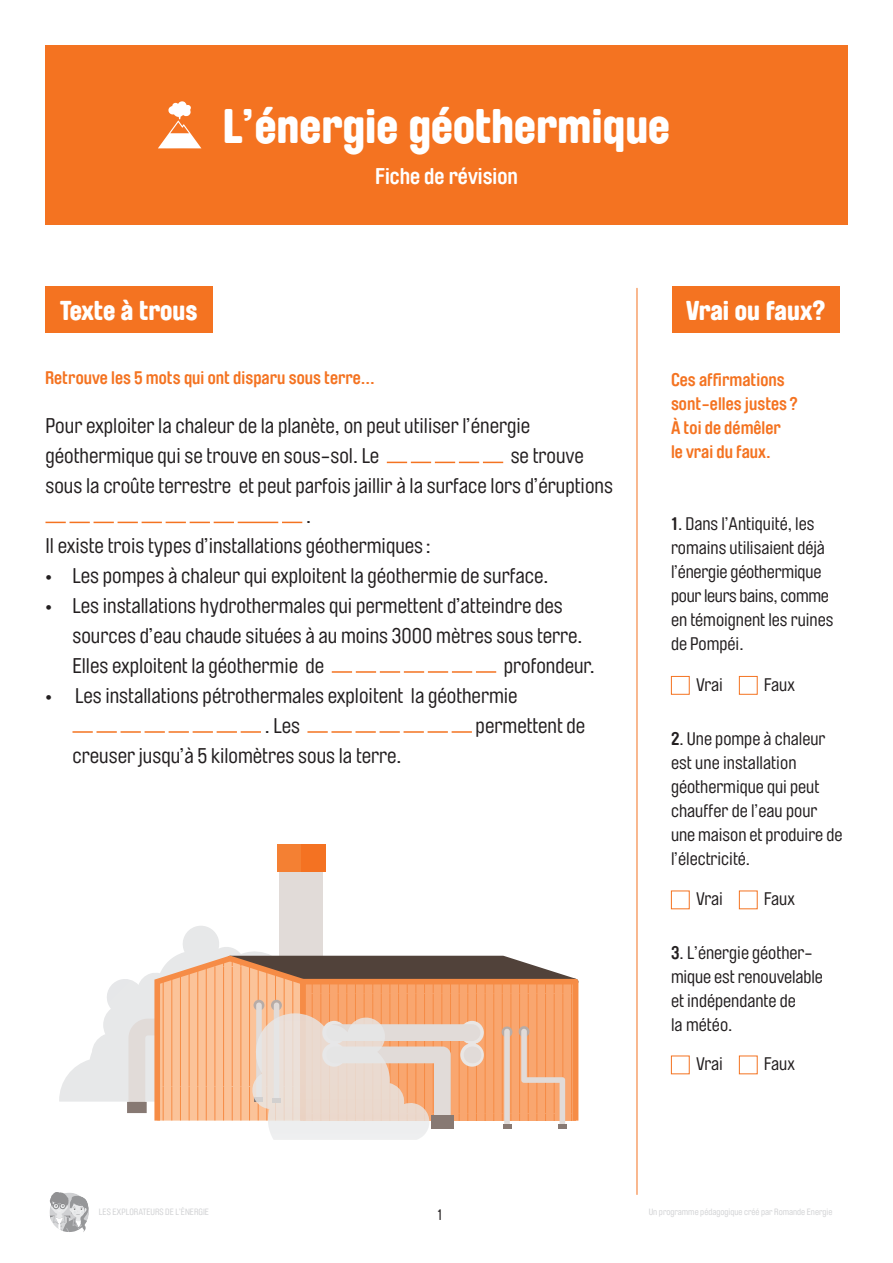
<style>
.page{position:relative;width:893px;height:1263px;background:#fff}
.page>*{position:absolute;margin:0;border:0;box-sizing:border-box;transform-origin:0 0}
.t1{font:900 48px "Brauer Neue";color:#fff}
.t2{font:900 27px "Brauer Neue";color:#fff}
.SOUS_TITRE{font:700 22.5px "Brauer Neue";color:#fff}
.t3{font:21px/30px "Brauer Neue";color:#231f20}
.COURANT{font:18px/24px "Brauer Neue";color:#231f20}
.CONSIGNES{font:700 18px "Brauer Neue";color:#f47321}
.t4{font:15px "Brauer Neue";color:#231f20}
.t5{font:9px "Brauer Neue";color:#d1d2d4}
.s1{font-weight:700}
</style>
<div class="page">
<div style="left:671px;top:676px;width:19px;height:19px;border:1px solid #f47321"></div>
<div style="left:739px;top:676px;width:19px;height:19px;border:1px solid #f47321"></div>
<div style="left:671px;top:890px;width:19px;height:19px;border:1px solid #f47321"></div>
<div style="left:739px;top:890px;width:19px;height:19px;border:1px solid #f47321"></div>
<div style="left:671px;top:1055px;width:19px;height:19px;border:1px solid #f47321"></div>
<div style="left:739px;top:1055px;width:19px;height:19px;border:1px solid #f47321"></div>
<hr style="left:637px;top:288px;width:1px;height:906px;background:#f47321">
<svg style="left:387px;top:462px;width:116px;height:1px"></svg>
<svg style="left:45px;top:522px;width:257px;height:1px"></svg>
<hr style="left:332px;top:671px;width:20px;height:2px;background:#f47321">
<hr style="left:356px;top:671px;width:20px;height:2px;background:#f47321">
<hr style="left:380px;top:671px;width:20px;height:2px;background:#f47321">
<hr style="left:404px;top:671px;width:20px;height:2px;background:#f47321">
<hr style="left:428px;top:671px;width:20px;height:2px;background:#f47321">
<hr style="left:452px;top:671px;width:20px;height:2px;background:#f47321">
<hr style="left:476px;top:671px;width:20px;height:2px;background:#f47321">
<hr style="left:72px;top:731px;width:21px;height:2px;background:#f47321">
<hr style="left:97px;top:731px;width:20px;height:2px;background:#f47321">
<hr style="left:121px;top:731px;width:20px;height:2px;background:#f47321">
<hr style="left:145px;top:731px;width:20px;height:2px;background:#f47321">
<hr style="left:169px;top:731px;width:20px;height:2px;background:#f47321">
<hr style="left:193px;top:731px;width:20px;height:2px;background:#f47321">
<hr style="left:217px;top:731px;width:20px;height:2px;background:#f47321">
<hr style="left:241px;top:731px;width:20px;height:2px;background:#f47321">
<hr style="left:307px;top:731px;width:21px;height:2px;background:#f47321">
<hr style="left:331px;top:731px;width:21px;height:2px;background:#f47321">
<hr style="left:355px;top:731px;width:21px;height:2px;background:#f47321">
<hr style="left:380px;top:731px;width:20px;height:2px;background:#f47321">
<hr style="left:404px;top:731px;width:20px;height:2px;background:#f47321">
<hr style="left:428px;top:731px;width:20px;height:2px;background:#f47321">
<hr style="left:452px;top:731px;width:20px;height:2px;background:#f47321">
<div style="left:45px;top:45px;width:803px;height:180px;background:#f47321"></div>
<div style="left:45px;top:286px;width:167px;height:47px;background:#f47321"></div>
<div style="left:672px;top:286px;width:167px;height:47px;background:#f47321"></div>
<svg style="left:158px;top:101px;width:43px;height:47px"></svg>
<div style="left:279px;top:872px;width:44px;height:24px;background:#e1dbd8"></div>
<div style="left:279px;top:896px;width:44px;height:25px;background:#e1dbd8"></div>
<div style="left:279px;top:921px;width:44px;height:25px;background:#e1dbd8"></div>
<div style="left:277px;top:844px;width:48px;height:28px;background:#f48033"></div>
<div style="left:301px;top:844px;width:24px;height:28px;background:#f47222"></div>
<svg style="left:59px;top:926px;width:520px;height:214px"></svg>
<div style="left:48px;top:1191px;width:43px;height:43px;border:2px solid #fff;border-radius:50%"></div>
<svg style="left:49px;top:1191px;width:40px;height:41px"></svg>
<p class="t1" style="left:223px;top:98px;width:449px">L’énergie géothermique</p>
<p class="SOUS_TITRE" style="left:375px;top:163px;width:144px">Fiche de révision</p>
<p class="t2" style="left:60px;top:295px;width:139px">Texte à trous</p>
<p class="t2" style="left:686px;top:295px;width:141px">Vrai ou faux?</p>
<p class="CONSIGNES" style="left:45px;top:368px;width:331px">Retrouve les 5 mots qui ont disparu sous terre...</p>
<p class="t3" style="left:45px;top:411px;width:486px">Pour exploiter la chaleur de la planète, on peut utiliser l’énergie géothermique qui se trouve en sous-sol. Le</p>
<p class="t3" style="left:45px;top:441px;width:569px;text-indent:465px">se trouve sous la croûte terrestre et peut parfois jaillir à la surface lors d’éruptions</p>
<p class="t3" style="left:306px;top:501px;width:6px">.</p>
<p class="t3" style="left:45px;top:531px;width:387px">Il existe trois types d’installations géothermiques :</p>
<p class="t3" style="left:45px;top:561px;width:504px">• Les pompes à chaleur qui exploitent la géothermie de surface.</p>
<p class="t3" style="left:72px;top:591px;width:511px;text-indent:-27px">• Les installations hydrothermales qui permettent d’atteindre des sources d’eau chaude situées à au moins 3000 mètres sous terre.<br>Elles exploitent la géothermie de</p>
<p class="t3" style="left:504px;top:651px;width:93px">profondeur.</p>
<p class="t3" style="left:45px;top:681px;width:474px;text-align:center">• Les installations pétrothermales exploitent la géothermie . Les</p>
<p class="t3" style="left:476px;top:711px;width:111px">permettent de</p>
<p class="t3" style="left:72px;top:741px;width:330px">creuser jusqu’à 5 kilomètres sous la terre.</p>
<p class="CONSIGNES" style="left:671px;top:370px;width:115px">Ces affirmations</p>
<p class="CONSIGNES" style="left:671px;top:394px;width:128px">sont-elles justes ?</p>
<p class="CONSIGNES" style="left:671px;top:418px;width:111px">À toi de démêler</p>
<p class="CONSIGNES" style="left:671px;top:442px;width:101px">le vrai du faux.</p>
<p class="COURANT" style="left:671px;top:512px;width:164px"><span class="s1">1</span>. Dans l’Antiquité, les romains utilisaient déjà l’énergie géothermique pour leurs bains, comme en témoignent les ruines de Pompéi.</p>
<p class="COURANT" style="left:696px;top:673px;width:28px">Vrai</p>
<p class="COURANT" style="left:764px;top:673px;width:32px">Faux</p>
<p class="COURANT" style="left:671px;top:727px;width:173px"><span class="s1">2</span>. Une pompe à chaleur est une installation géothermique qui peut chauffer de l’eau pour une maison et produire de l’électricité.</p>
<p class="COURANT" style="left:696px;top:887px;width:28px">Vrai</p>
<p class="COURANT" style="left:764px;top:887px;width:32px">Faux</p>
<p class="COURANT" style="left:671px;top:941px;width:153px"><span class="s1">3</span>. L’énergie géother&shy;mique est renouvelable et indépendante de<br>la météo.</p>
<p class="COURANT" style="left:696px;top:1052px;width:28px">Vrai</p>
<p class="COURANT" style="left:764px;top:1052px;width:32px">Faux</p>
<p class="t5" style="left:99px;top:1207px;width:112px">LES EXPLORATEURS DE L’ÉNERGIE</p>
<p class="t5" style="left:649px;top:1207px;width:185px">Un programme pédagogique créé par Romande Energie</p>
<p class="t4" style="left:437px;top:1207px;width:7px">1</p>
</div>
